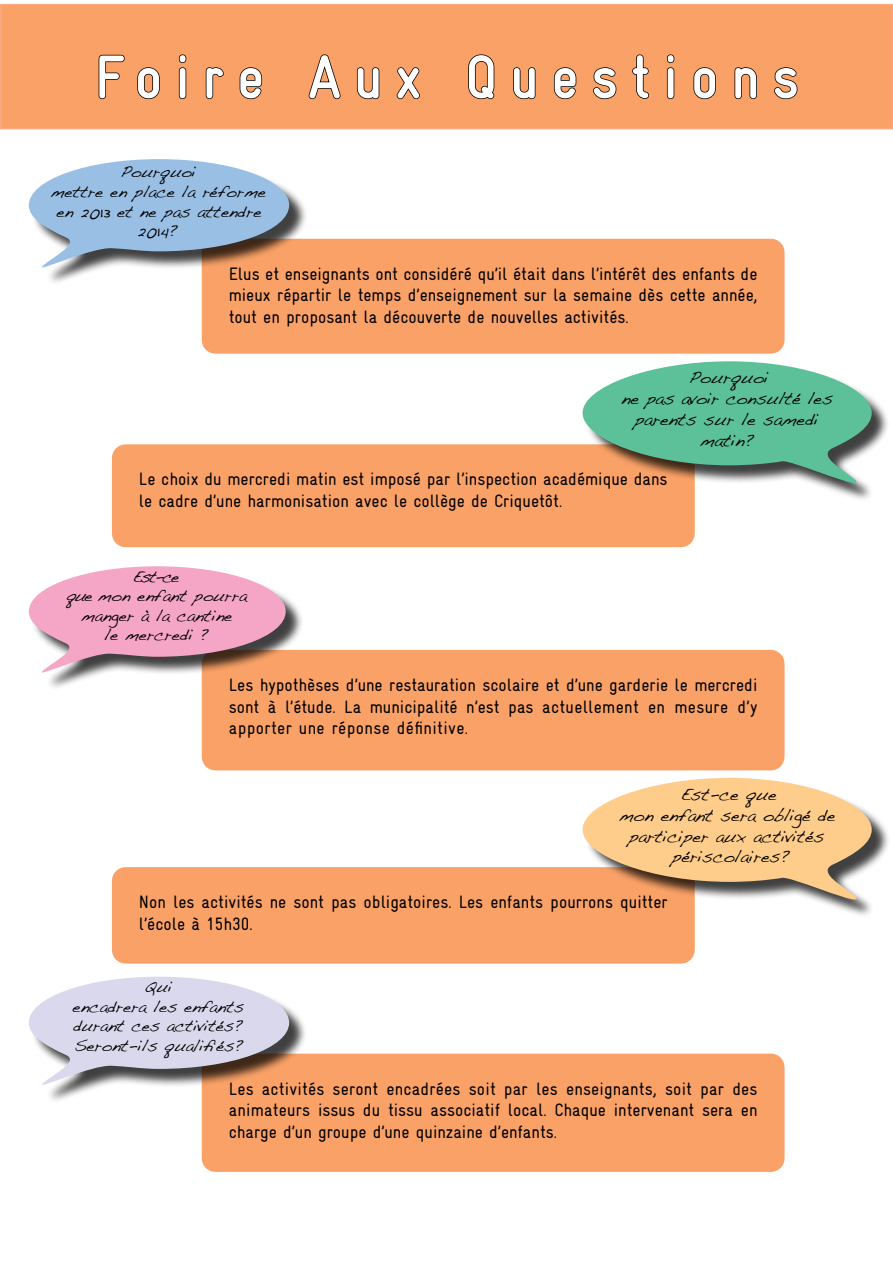
<style>
.page{position:relative;width:893px;height:1263px;background:#fff}
.page>*{position:absolute;margin:0;border:0;box-sizing:border-box;transform-origin:0 0}
.t1{font:700 61.5px "Gravur Condensed";letter-spacing:.21em;color:#fff}
.t2{font:18px/21.6px "Gravur Condensed";color:#000;text-align:justify}
.t3{font:17.4px/20.9px "Handwriting Dakota";color:#000;text-align:center}
.t4{font:16.5px/19.5px "Handwriting Dakota";color:#000;text-align:center}
</style>
<div class="page">
<div style="left:215px;top:1067px;width:556px;height:91px;background:#f9a166"></div>
<div style="left:202px;top:1053px;width:582px;height:119px;border:27px solid #f9a166"></div>
<div style="left:125px;top:881px;width:556px;height:69px;background:#f9a166"></div>
<div style="left:112px;top:867px;width:583px;height:96px;border:27px solid #f9a166"></div>
<div style="left:215px;top:663px;width:556px;height:94px;background:#f9a166"></div>
<div style="left:202px;top:650px;width:582px;height:120px;border:27px solid #f9a166"></div>
<div style="left:215px;top:252px;width:556px;height:88px;background:#f9a166"></div>
<div style="left:202px;top:239px;width:582px;height:115px;border:27px solid #f9a166"></div>
<div style="left:125px;top:458px;width:556px;height:76px;background:#f9a166"></div>
<div style="left:112px;top:444px;width:583px;height:103px;border:27px solid #f9a166"></div>
<div style="left:1px;top:5px;width:892px;height:124px;background:#f9a166"></div>
<svg style="left:98px;top:54px;width:27px;height:46px"></svg>
<svg style="left:137px;top:67px;width:23px;height:33px"></svg>
<svg style="left:178px;top:54px;width:9px;height:46px"></svg>
<svg style="left:205px;top:67px;width:19px;height:33px"></svg>
<svg style="left:239px;top:67px;width:24px;height:33px"></svg>
<svg style="left:308px;top:54px;width:33px;height:46px"></svg>
<svg style="left:356px;top:67px;width:24px;height:33px"></svg>
<svg style="left:396px;top:67px;width:24px;height:33px"></svg>
<svg style="left:468px;top:54px;width:27px;height:46px"></svg>
<svg style="left:513px;top:67px;width:23px;height:33px"></svg>
<svg style="left:553px;top:67px;width:24px;height:33px"></svg>
<svg style="left:593px;top:67px;width:24px;height:33px"></svg>
<svg style="left:632px;top:54px;width:17px;height:45px"></svg>
<svg style="left:666px;top:54px;width:9px;height:46px"></svg>
<svg style="left:693px;top:67px;width:23px;height:33px"></svg>
<svg style="left:734px;top:67px;width:23px;height:33px"></svg>
<svg style="left:774px;top:67px;width:24px;height:33px"></svg>
<div style="left:0;top:4px;width:893px;height:125px;border:2px solid #f9a87f"></div>
<div style="left:31px;top:568px;width:273px;height:123px;background:#000;opacity:.75"></div>
<svg style="left:29px;top:566px;width:257px;height:111px"></svg>
<div style="left:585px;top:364px;width:304px;height:137px;background:#000;opacity:.75"></div>
<svg style="left:583px;top:361px;width:289px;height:124px"></svg>
<div style="left:31px;top:161px;width:276px;height:124px;background:#000;opacity:.75"></div>
<svg style="left:29px;top:159px;width:260px;height:113px"></svg>
<div style="left:585px;top:780px;width:304px;height:138px;background:#000;opacity:.75"></div>
<svg style="left:583px;top:778px;width:289px;height:123px"></svg>
<div style="left:31px;top:979px;width:276px;height:124px;background:#000;opacity:.75"></div>
<svg style="left:29px;top:977px;width:260px;height:112px"></svg>
<h1 class="t1" style="left:95px;top:43px;width:706px">Foire Aux Questions</h1>
<p class="t4" style="left:51px;top:162px;width:217px">Pourquoi<br>mettre en place la réforme en 2013 et ne pas attendre<br>2014?</p>
<p class="t2" style="left:229px;top:263px;width:530px">Elus et enseignants ont considéré qu’il était dans l’intérêt des enfants de mieux répartir le temps d’enseignement sur la semaine dès cette année, tout en proposant la découverte de nouvelles activités.</p>
<p class="t3" style="left:622px;top:367px;width:213px">Pourquoi<br>ne pas avoir consulté les parents sur le samedi matin?</p>
<p class="t2" style="left:139px;top:468px;width:530px">Le choix du mercredi matin est imposé par l’inspection académique dans le cadre d’une harmonisation avec le collège de Criquetôt.</p>
<p class="t4" style="left:66px;top:566px;width:182px">Est-ce<br>que mon enfant pourra manger à la cantine<br>le mercredi ?</p>
<p class="t2" style="left:229px;top:674px;width:530px">Les hypothèses d’une restauration scolaire et d’une garderie le mercredi sont à l’étude. La municipalité n’est pas actuellement en mesure d’y apporter une réponse définitive.</p>
<p class="t3" style="left:619px;top:783px;width:217px">Est-ce que<br>mon enfant sera obligé de participer aux activités périscolaires?</p>
<p class="t2" style="left:139px;top:891px;width:530px">Non les activités ne sont pas obligatoires. Les enfants pourrons quitter l’école à 15h30.</p>
<p class="t4" style="left:73px;top:976px;width:173px">Qui<br>encadrera les enfants durant ces activités?<br>Seront-ils qualifiés?</p>
<p class="t2" style="left:229px;top:1078px;width:530px">Les activités seront encadrées soit par les enseignants, soit par des animateurs issus du tissu associatif local. Chaque intervenant sera en charge d’un groupe d’une quinzaine d’enfants.</p>
</div>
